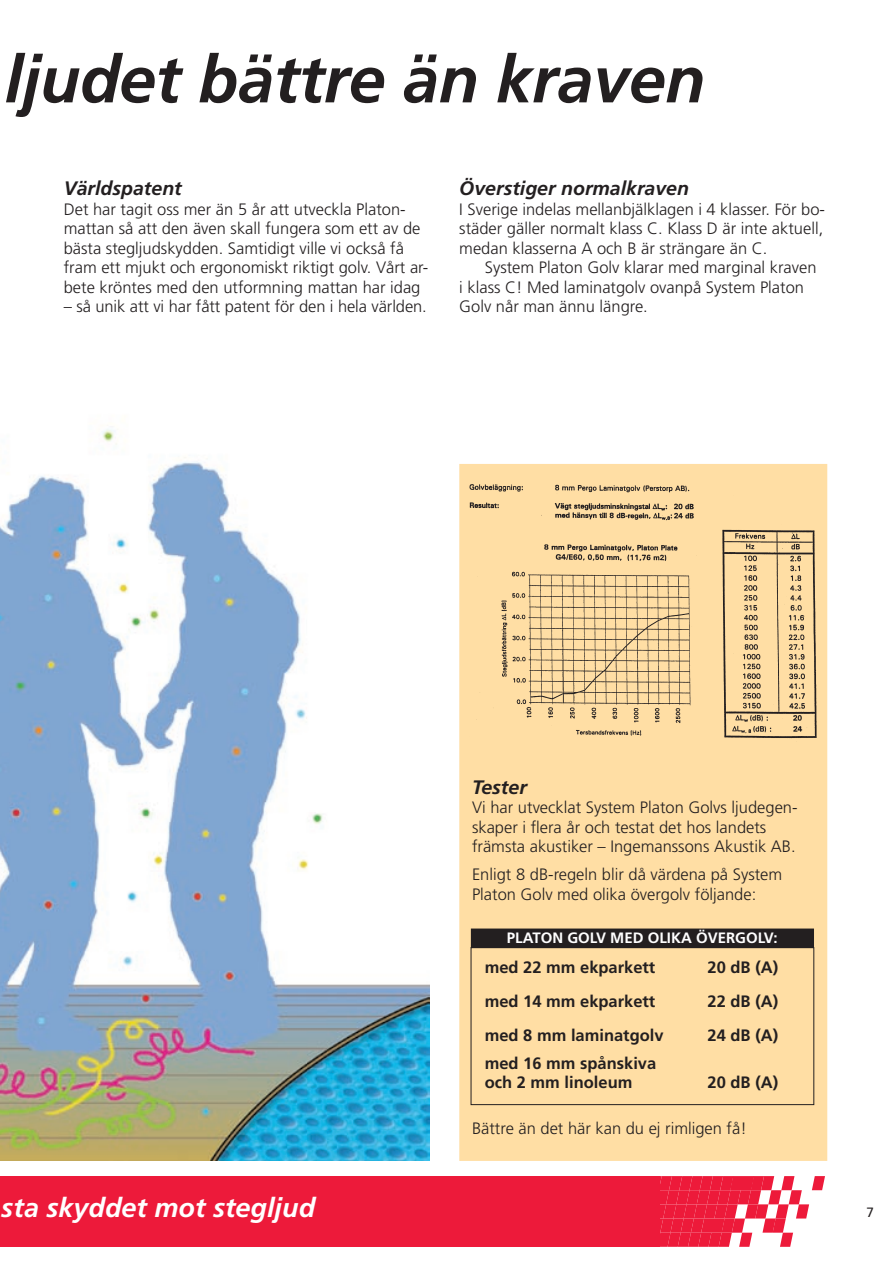
<style>
.page{position:relative;width:893px;height:1263px;background:#fff}
.page>*{position:absolute;margin:0;border:0;box-sizing:border-box;transform-origin:0 0}
.t1{font:italic 700 66px "Frutiger";letter-spacing:-.01em;color:#231f20}
.t2{font:italic 700 27px "Frutiger";color:#fff}
.t3{font:italic 700 19.5px "Frutiger";color:#231f20}
.t4{font:300 16.5px/19.5px "Frutiger";color:#231f20}
.t5{font:700 16.5px/19.5px "Frutiger";color:#231f20}
.t6{font:700 15px "Frutiger";color:#fff}
.t7{font:13.5px "Frutiger";color:#231f20}
</style>
<div class="page">
<svg style="left:659px;top:1176px;width:166px;height:71px"></svg>
<div style="left:0;top:1176px;width:659px;height:71px;background:#ed1a3a"></div>
<div style="left:460px;top:465px;width:366px;height:695px;background:#ffdea4"></div>
<div style="left:459px;top:464px;width:368px;height:697px;border:2px solid #ffdea4"></div>
<img style="left:469px;top:484px;width:348px;height:255px">
<div style="left:472px;top:929px;width:341px;height:18px;background:#231f20"></div>
<div style="left:471px;top:928px;width:343px;height:20px;border:2px solid #231f20"></div>
<div style="left:471px;top:947px;width:343px;height:158px;border:1px solid #231f20"></div>
<img style="left:0;top:429px;width:429px;height:732px">
<h1 class="t1" style="left:5px;top:41px;width:702px">ljudet bättre än kraven</h1>
<p class="t3" style="left:64px;top:177px;width:120px">Världspatent</p>
<p class="t4" style="left:64px;top:199px;width:366px">Det har tagit oss mer än 5 år att utveckla Platon&shy;mattan så att den även skall fungera som ett av de bästa stegljudskydden. Samtidigt ville vi också få fram ett mjukt och ergonomiskt riktigt golv. Vårt ar&shy;bete kröntes med den utformning mattan har idag</p>
<p class="t4" style="left:64px;top:297px;width:365px">– så unik att vi har fått patent för den i hela världen.</p>
<p class="t3" style="left:459px;top:177px;width:231px">Överstiger normalkraven</p>
<p class="t4" style="left:459px;top:199px;width:367px;text-align:justify">I Sverige indelas mellanbjälklagen i 4 klasser. För bo&shy;städer gäller normalt klass C. Klass D är inte aktuell, medan klasserna A och B är strängare än C.</p>
<p class="t4" style="left:459px;top:258px;width:359px;text-indent:26px">System Platon Golv klarar med marginal kraven i klass C! Med laminatgolv ovanpå System Platon<br>Golv når man ännu längre.</p>
<p class="t3" style="left:472px;top:776px;width:56px">Tester</p>
<p class="t4" style="left:472px;top:798px;width:327px">Vi har utvecklat System Platon Golvs ljudegen&shy;skaper i flera år och testat det hos landets främsta akustiker – Ingemanssons Akustik AB.</p>
<p class="t4" style="left:472px;top:865px;width:312px">Enligt 8 dB-regeln blir då värdena på System<br>Platon Golv med olika övergolv följande:</p>
<p class="t6" style="left:507px;top:929px;width:272px">PLATON GOLV MED OLIKA ÖVERGOLV:</p>
<p class="t5" style="left:485px;top:957px;width:172px">med 22 mm ekparkett</p>
<p class="t5" style="left:708px;top:957px;width:72px">20 dB (A)</p>
<p class="t5" style="left:485px;top:991px;width:172px">med 14 mm ekparkett</p>
<p class="t5" style="left:708px;top:991px;width:72px">22 dB (A)</p>
<p class="t5" style="left:485px;top:1025px;width:180px">med 8 mm laminatgolv</p>
<p class="t5" style="left:708px;top:1025px;width:72px">24 dB (A)</p>
<p class="t5" style="left:485px;top:1053px;width:173px">med 16 mm spånskiva och 2 mm linoleum</p>
<p class="t5" style="left:708px;top:1072px;width:72px">20 dB (A)</p>
<p class="t4" style="left:472px;top:1119px;width:276px">Bättre än det här kan du ej rimligen få!</p>
<h2 class="t2" style="left:1px;top:1192px;width:315px">sta skyddet mot stegljud</h2>
<p class="t7" style="left:866px;top:1205px;width:9px">7</p>
</div>
